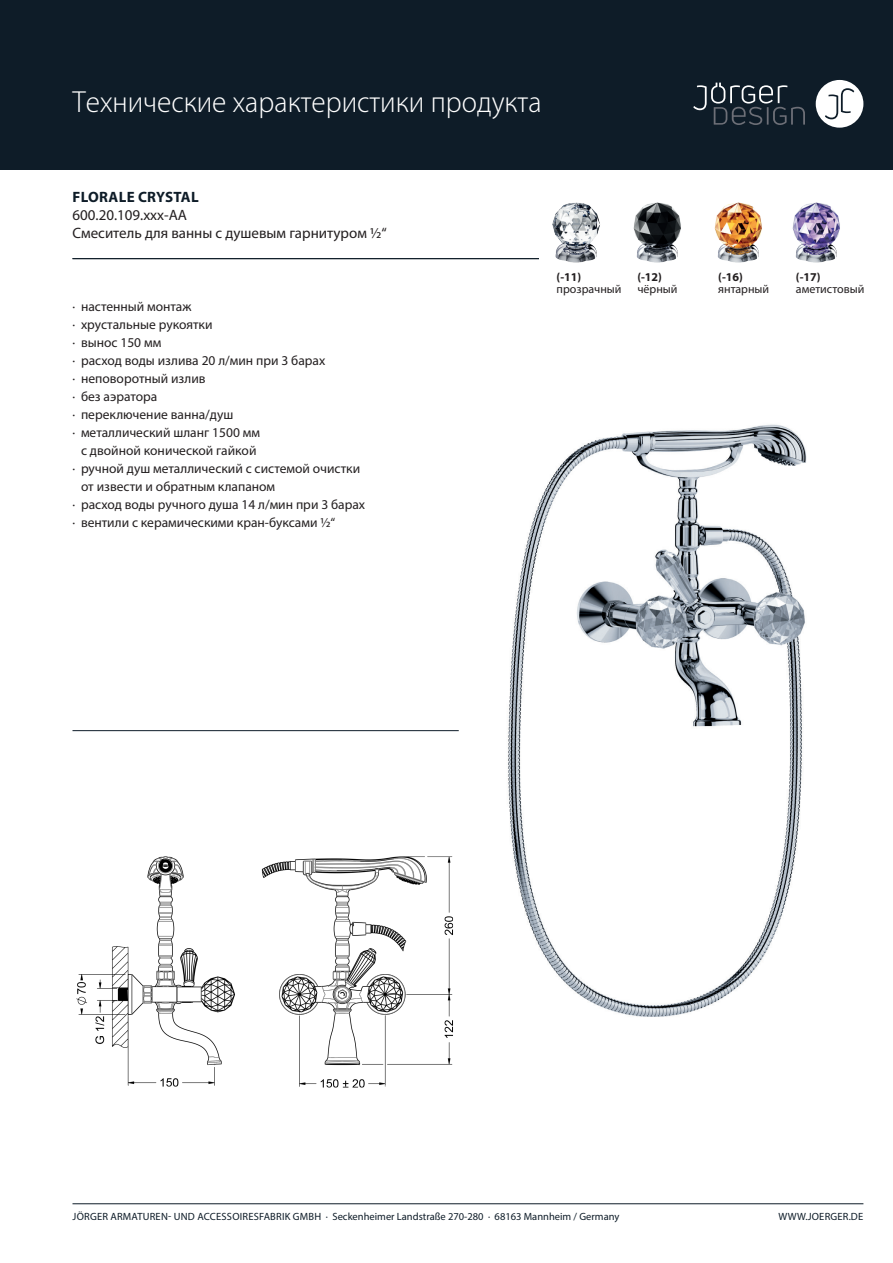
<style>
.page{position:relative;width:893px;height:1263px;background:#fff}
.page>*{position:absolute;margin:0;border:0;box-sizing:border-box;transform-origin:0 0}
.t1{font:100 30px "Myriad Set Pro";color:#fff}
.t2{font:15px "Myriad Pro";color:#231f20}
.t3{font:700 15px "Myriad Pro";letter-spacing:.02em;color:#0e1c28}
.t4{font:13.5px "Myriad Pro";color:#231f20}
.t5{font:12px "Myriad Pro";color:#231f20}
.t6{font:700 12px "Myriad Pro";color:#231f20}
.t7{font:10.5px "Myriad Pro";letter-spacing:.005em;color:#0e1c28}
</style>
<div class="page">
<div style="left:0;top:0;width:893px;height:169px;background:#0e1c28"></div>
<div style="left:816px;top:80px;width:47px;height:48px;background:#fff;border-radius:50%"></div>
<svg style="left:825px;top:88px;width:29px;height:31px"></svg>
<svg style="left:693px;top:83px;width:112px;height:42px"></svg>
<hr style="left:72px;top:1203px;width:791px;height:1px;background:#0e1c28">
<hr style="left:72px;top:258px;width:791px;height:1px;background:#0e1c28">
<hr style="left:72px;top:730px;width:387px;height:1px;background:#0e1c28">
<img style="left:508px;top:424px;width:299px;height:593px">
<img style="left:76px;top:856px;width:378px;height:232px">
<div style="left:540px;top:195px;width:333px;height:110px;background:#fff"></div>
<img style="left:552px;top:202px;width:48px;height:61px">
<img style="left:633px;top:202px;width:48px;height:61px">
<img style="left:714px;top:202px;width:48px;height:61px">
<img style="left:792px;top:202px;width:48px;height:61px">
<h1 class="t1" style="left:72px;top:79px;width:471px">Технические характеристики продукта</h1>
<p class="t3" style="left:73px;top:187px;width:128px">FLORALE CRYSTAL</p>
<p class="t2" style="left:72px;top:223px;width:316px">Смеситель для ванны с душевым гарнитуром ½“</p>
<p class="t2" style="left:72px;top:206px;width:116px">600.20.109.xxx-AA</p>
<p class="t4" style="left:72px;top:298px;width:120px">· настенный монтаж</p>
<p class="t4" style="left:72px;top:316px;width:142px">· хрустальные рукоятки</p>
<p class="t4" style="left:72px;top:334px;width:90px">· вынос 150 мм</p>
<p class="t4" style="left:72px;top:352px;width:254px">· расход воды излива 20 л/мин при 3 барах</p>
<p class="t4" style="left:72px;top:370px;width:135px">· неповоротный излив</p>
<p class="t4" style="left:72px;top:388px;width:86px">· без аэратора</p>
<p class="t4" style="left:72px;top:406px;width:162px">· переключение ванна/душ</p>
<p class="t4" style="left:72px;top:424px;width:189px">· металлический шланг 1500 мм</p>
<p class="t4" style="left:81px;top:442px;width:177px">с двойной конической гайкой</p>
<p class="t4" style="left:72px;top:460px;width:289px">· ручной душ металлический с системой очистки</p>
<p class="t4" style="left:81px;top:478px;width:196px">от извести и обратным клапаном</p>
<p class="t4" style="left:72px;top:496px;width:294px">· расход воды ручного душа 14 л/мин при 3 барах</p>
<p class="t4" style="left:72px;top:514px;width:264px">· вентили с керамическими кран-буксами ½“</p>
<p class="t6" style="left:557px;top:269px;width:26px">(-11)</p>
<p class="t5" style="left:557px;top:281px;width:66px">прозрачный</p>
<p class="t6" style="left:637px;top:269px;width:26px">(-12)</p>
<p class="t5" style="left:637px;top:281px;width:42px">чёрный</p>
<p class="t6" style="left:718px;top:269px;width:26px">(-16)</p>
<p class="t5" style="left:718px;top:281px;width:53px">янтарный</p>
<p class="t6" style="left:796px;top:269px;width:26px">(-17)</p>
<p class="t5" style="left:796px;top:281px;width:70px">аметистовый</p>
<p class="t7" style="left:73px;top:1210px;width:548px">JÖRGER ARMATUREN- UND ACCESSOIRESFABRIK GMBH · Seckenheimer Landstraße 270-280 · 68163 Mannheim / Germany</p>
<p class="t7" style="left:778px;top:1210px;width:86px">WWW.JOERGER.DE</p>
</div>
